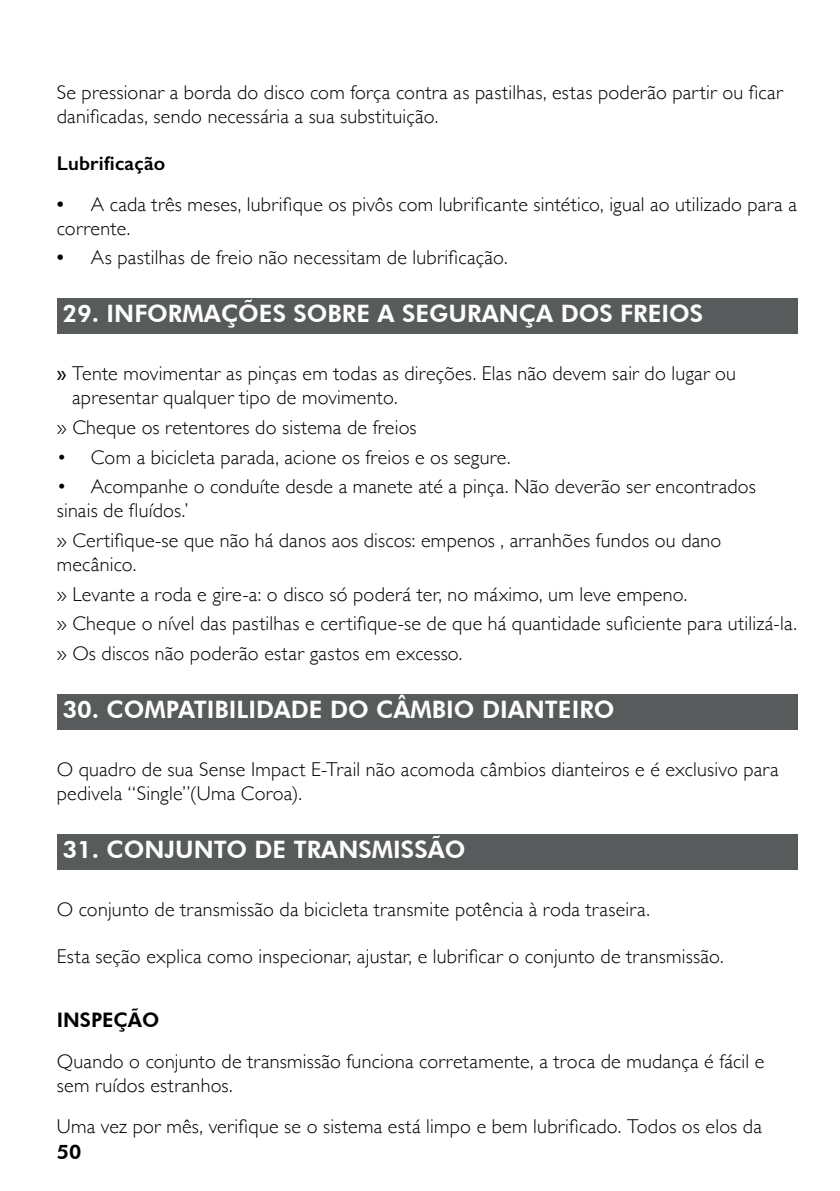
<style>
.page{position:relative;width:840px;height:1191px;background:#fff}
.page>*{position:absolute;margin:0;border:0;box-sizing:border-box;transform-origin:0 0}
.t1{font:800 24px "Futura BT";color:#fff}
.t2{font:300 20px/24px "Gill Sans";letter-spacing:.01em;color:#000}
.t3{font:600 20px "Gill Sans";letter-spacing:.015em;color:#000}
.t4{font:800 20px "Futura BT";color:#000}
.s1{font-weight:600}
.s2{font-weight:400}
</style>
<div class="page">
<div style="left:57px;top:298px;width:740px;height:36px;background:#585b5c"></div>
<div style="left:57px;top:694px;width:740px;height:35px;background:#585b5c"></div>
<div style="left:57px;top:834px;width:740px;height:35px;background:#585b5c"></div>
<p class="t2" style="left:57px;top:79px;width:727px">Se pressionar a borda do disco com força contra as pastilhas, estas poderão partir ou ficar danificadas, sendo necessária a sua substituição.</p>
<p class="t3" style="left:57px;top:151px;width:110px">Lubrificação</p>
<p class="t2" style="left:57px;top:191px;width:741px"><span class="s1">•</span> A cada três meses, lubrifique os pivôs com lubrificante sintético, igual ao utilizado para a corrente.</p>
<p class="t2" style="left:57px;top:245px;width:452px"><span class="s1">•</span> As pastilhas de freio não necessitam de lubrificação.</p>
<p class="t1" style="left:62px;top:299px;width:642px">29. INFORMAÇÕES SOBRE A SEGURANÇA DOS FREIOS</p>
<p class="t2" style="left:72px;top:361px;width:665px;text-indent:-15px"><span class="s2">»</span> Tente movimentar as pinças em todas as direções. Elas não devem sair do lugar ou apresentar qualquer tipo de movimento.</p>
<p class="t2" style="left:57px;top:414px;width:361px">» Cheque os retentores do sistema de freios</p>
<p class="t2" style="left:57px;top:444px;width:455px">• Com a bicicleta parada, acione os freios e os segure.</p>
<p class="t2" style="left:57px;top:474px;width:700px">• Acompanhe o conduíte desde a manete até a pinça. Não deverão ser encontrados sinais de fluídos.’</p>
<p class="t2" style="left:57px;top:527px;width:665px">» Certifique-se que não há danos aos discos: empenos , arranhões fundos ou dano mecânico.</p>
<p class="t2" style="left:57px;top:578px;width:741px;line-height:29.6px">» Levante a roda e gire-a: o disco só poderá ter, no máximo, um leve empeno.<br>» Cheque o nível das pastilhas e certifique-se de que há quantidade suficiente para utilizá-la. » Os discos não poderão estar gastos em excesso.</p>
<p class="t1" style="left:62px;top:695px;width:553px">30. COMPATIBILIDADE DO CÂMBIO DIANTEIRO</p>
<p class="t2" style="left:57px;top:756px;width:723px">O quadro de sua Sense Impact E-Trail não acomoda câmbios dianteiros e é exclusivo para pedivela “Single”(Uma Coroa).</p>
<p class="t1" style="left:62px;top:835px;width:404px">31. CONJUNTO DE TRANSMISSÃO</p>
<p class="t2" style="left:57px;top:897px;width:594px">O conjunto de transmissão da bicicleta transmite potência à roda traseira.</p>
<p class="t2" style="left:57px;top:943px;width:668px">Esta seção explica como inspecionar, ajustar, e lubrificar o conjunto de transmissão.</p>
<p class="t4" style="left:57px;top:1007px;width:104px">INSPEÇÃO</p>
<p class="t2" style="left:57px;top:1048px;width:708px">Quando o conjunto de transmissão funciona corretamente, a troca de mudança é fácil e sem ruídos estranhos.</p>
<p class="t2" style="left:57px;top:1113px;width:706px">Uma vez por mês, verifique se o sistema está limpo e bem lubrificado. Todos os elos da</p>
<p class="t4" style="left:57px;top:1139px;width:26px">50</p>
</div>
